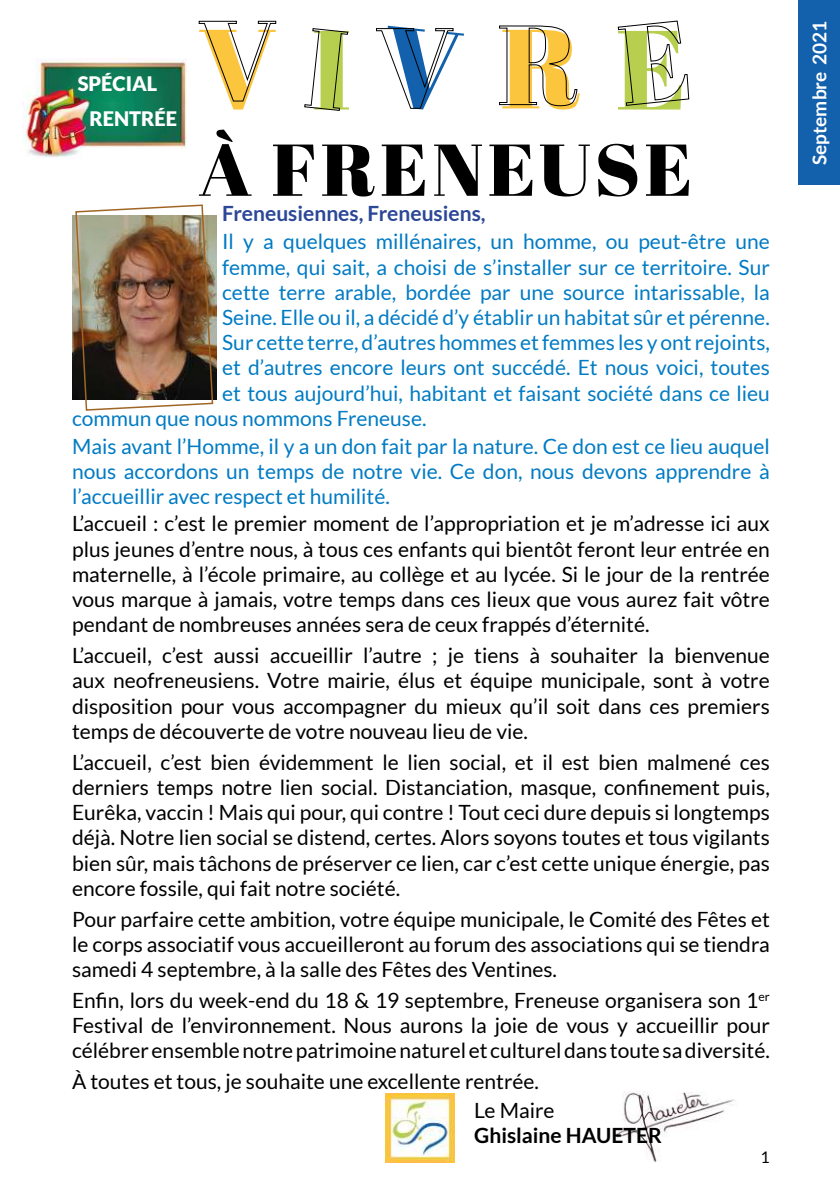
<style>
.page{position:relative;width:840px;height:1191px;background:#fff}
.page>*{position:absolute;margin:0;border:0;box-sizing:border-box;transform-origin:0 0}
.t1{font:21px/25.2px "Lato";color:#000;text-align:justify}
.t2{font:21px/25.2px "Lato";color:#007bc4;text-align:justify}
.t3{font:700 21px "Lato";color:#2b4797}
.t4{font:700 21px "Lato";color:#000}
.t5{font:900 20px "Lato";color:#fff}
.t6{font:700 19px "Lato";color:#fff}
.t7{font:16px "Lato";color:#000}
</style>
<div class="page">
<div style="left:798px;top:0;width:41px;height:184px;background:#1361ac"></div>
<img style="left:385px;top:1093px;width:69px;height:69px">
<img style="left:72px;top:215px;width:144px;height:185px">
<img style="left:74px;top:204px;width:140px;height:207px">
<img style="left:615px;top:1091px;width:120px;height:71px">
<svg style="left:199px;top:130px;width:489px;height:66px"></svg>
<svg style="left:198px;top:21px;width:78px;height:88px"></svg>
<svg style="left:376px;top:26px;width:87px;height:83px"></svg>
<svg style="left:304px;top:28px;width:45px;height:83px"></svg>
<svg style="left:499px;top:25px;width:80px;height:84px"></svg>
<svg style="left:617px;top:21px;width:72px;height:88px"></svg>
<img style="left:23px;top:59px;width:163px;height:99px">
<p class="t5" style="left:78px;top:73px;width:81px">SPÉCIAL</p>
<p class="t5" style="left:89px;top:108px;width:89px">RENTRÉE</p>
<p class="t3" style="left:222px;top:202px;width:265px">Freneusiennes, Freneusiens,</p>
<p class="t2" style="left:222px;top:229px;width:549px">Il y a quelques millénaires, un homme, ou peut-être une</p>
<p class="t2" style="left:222px;top:254px;width:549px">femme, qui sait, a choisi de s’installer sur ce territoire. Sur</p>
<p class="t2" style="left:222px;top:280px;width:549px">cette terre arable, bordée par une source intarissable, la</p>
<p class="t2" style="left:222px;top:305px;width:549px">Seine. Elle ou il, a décidé d’y établir un habitat sûr et pérenne.</p>
<p class="t2" style="left:222px;top:330px;width:549px">Sur cette terre, d’autres hommes et femmes les y ont rejoints,</p>
<p class="t2" style="left:222px;top:355px;width:549px">et d’autres encore leurs ont succédé. Et nous voici, toutes</p>
<p class="t2" style="left:222px;top:380px;width:549px">et tous aujourd’hui, habitant et faisant société dans ce lieu</p>
<p class="t2" style="left:72px;top:406px;width:356px">commun que nous nommons Freneuse.</p>
<p class="t2" style="left:72px;top:434px;width:699px">Mais avant l’Homme, il y a un don fait par la nature. Ce don est ce lieu auquel nous accordons un temps de notre vie. Ce don, nous devons apprendre à l’accueillir avec respect et humilité.</p>
<p class="t1" style="left:72px;top:511px;width:699px">L’accueil : c’est le premier moment de l’appropriation et je m’adresse ici aux plus jeunes d’entre nous, à tous ces enfants qui bientôt feront leur entrée en maternelle, à l’école primaire, au collège et au lycée. Si le jour de la rentrée vous marque à jamais, votre temps dans ces lieux que vous aurez fait vôtre pendant de nombreuses années sera de ceux frappés d’éternité.</p>
<p class="t1" style="left:72px;top:643px;width:699px">L’accueil, c’est aussi accueillir l’autre ; je tiens à souhaiter la bienvenue aux neofreneusiens. Votre mairie, élus et équipe municipale, sont à votre disposition pour vous accompagner du mieux qu’il soit dans ces premiers temps de découverte de votre nouveau lieu de vie.</p>
<p class="t1" style="left:72px;top:749px;width:699px">L’accueil, c’est bien évidemment le lien social, et il est bien malmené ces derniers temps notre lien social. Distanciation, masque, confinement puis, Eurêka, vaccin ! Mais qui pour, qui contre ! Tout ceci dure depuis si longtemps déjà. Notre lien social se distend, certes. Alors soyons toutes et tous vigilants bien sûr, mais tâchons de préserver ce lien, car c’est cette unique énergie, pas encore fossile, qui fait notre société.</p>
<p class="t1" style="left:72px;top:906px;width:699px">Pour parfaire cette ambition, votre équipe municipale, le Comité des Fêtes et le corps associatif vous accueilleront au forum des associations qui se tiendra samedi 4 septembre, à la salle des Fêtes des Ventines.</p>
<p class="t1" style="left:72px;top:987px;width:699px">Enfin, lors du week-end du 18 &amp; 19 septembre, Freneuse organisera son 1<sup>er </sup>Festival de l’environnement. Nous aurons la joie de vous y accueillir pour célébrer ensemble notre patrimoine naturel et culturel dans toute sa diversité.</p>
<p class="t1" style="left:72px;top:1069px;width:468px">À toutes et tous, je souhaite une excellente rentrée.</p>
<p class="t1" style="left:474px;top:1097px;width:82px">Le Maire</p>
<p class="t4" style="left:474px;top:1124px;width:189px">Ghislaine HAUETER</p>
<p class="t7" style="left:760px;top:1148px;width:11px">1</p>
<p class="t6" style="left:808px;top:165px;width:146px;rotate:-90deg">Septembre 2021</p>
</div>
